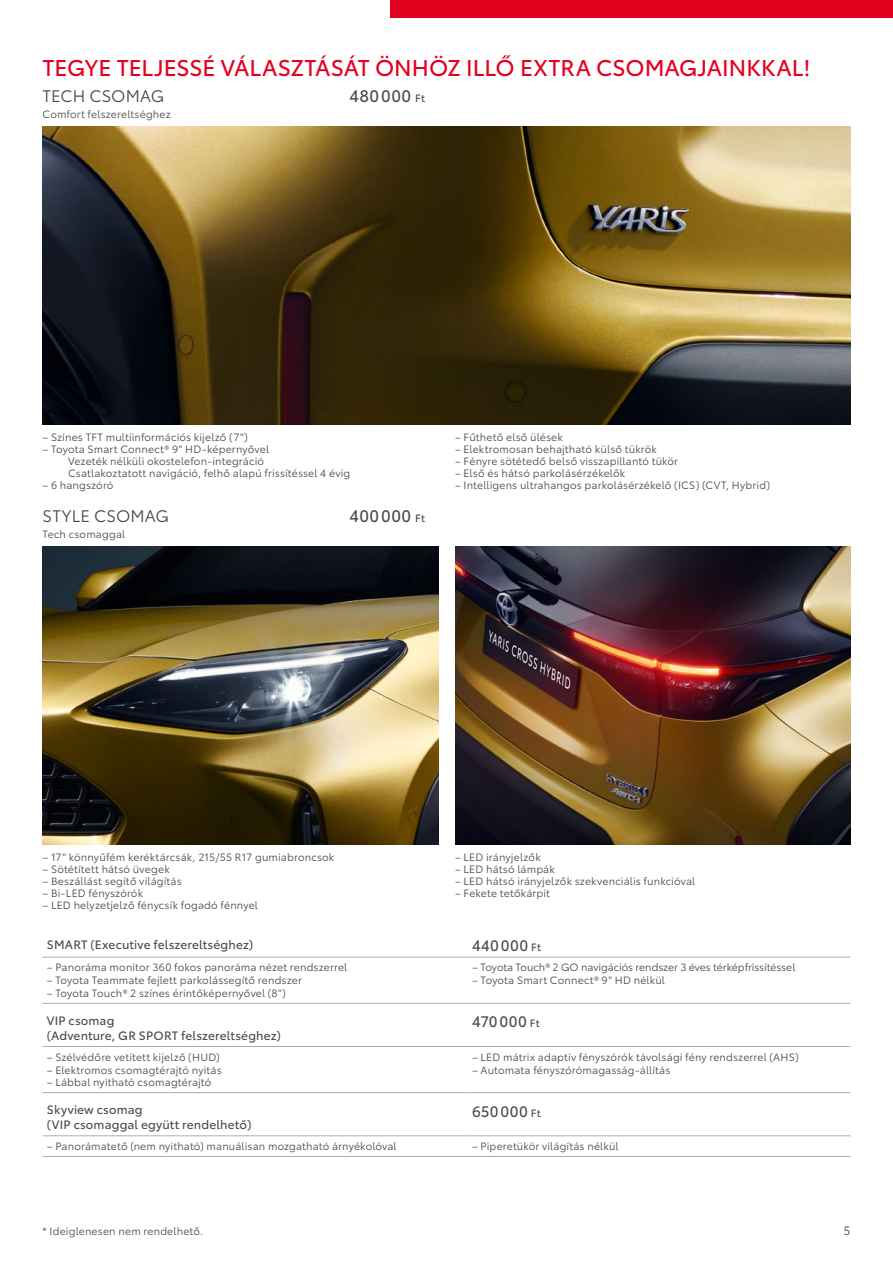
<style>
.page{position:relative;width:893px;height:1263px;background:#fff}
.page>*{position:absolute;margin:0;border:0;box-sizing:border-box;transform-origin:0 0}
.t1{font:22.5px "Toyota Type";color:#e3001f}
.t2{font:16.5px "Toyota Type";letter-spacing:.01em;color:#494948}
.t3{font:16.5px "Toyota Type";letter-spacing:.03em;color:#494948}
.t4{font:15px "Toyota Type";letter-spacing:.03em;color:#494948}
.t5{font:12px/15px "Toyota Type";letter-spacing:.015em;color:#494948}
.t6{font:12px "Toyota Type";color:#494948}
.t7{font:10.5px/12px "Toyota Type";letter-spacing:.015em;color:#494948}
.t8{font:10.5px "Toyota Type";letter-spacing:-.01em;color:#494948}
.s1{font-size:10.5px}
</style>
<div class="page">
<img style="left:43px;top:546px;width:395px;height:298px">
<img style="left:43px;top:127px;width:807px;height:297px">
<img style="left:455px;top:546px;width:395px;height:298px">
<hr style="left:43px;top:1003px;width:425px;height:1px;background:#acadad">
<hr style="left:468px;top:1003px;width:382px;height:1px;background:#acadad">
<hr style="left:43px;top:1092px;width:425px;height:1px;background:#acadad">
<hr style="left:468px;top:1092px;width:382px;height:1px;background:#acadad">
<hr style="left:43px;top:1156px;width:425px;height:1px;background:#acadad">
<hr style="left:468px;top:1156px;width:382px;height:1px;background:#acadad">
<hr style="left:43px;top:1046px;width:425px;height:1px;background:#acadad">
<hr style="left:468px;top:1046px;width:382px;height:1px;background:#acadad">
<hr style="left:43px;top:1135px;width:425px;height:1px;background:#acadad">
<hr style="left:468px;top:1135px;width:382px;height:1px;background:#acadad">
<hr style="left:43px;top:957px;width:425px;height:1px;background:#acadad">
<hr style="left:468px;top:957px;width:382px;height:1px;background:#acadad">
<div style="left:390px;top:0;width:503px;height:17px;background:#e3001f"></div>
<h1 class="t1" style="left:43px;top:51px;width:770px">TEGYE TELJESSÉ VÁLASZTÁSÁT ÖNHÖZ ILLŐ EXTRA CSOMAGJAINKKAL!</h1>
<h2 class="t2" style="left:43px;top:84px;width:123px">TECH CSOMAG</h2>
<h2 class="t3" style="left:350px;top:83px;width:77px">480000 <span class="s1">Ft</span></h2>
<p class="t7" style="left:43px;top:107px;width:130px">Comfort felszereltséghez</p>
<p class="t7" style="left:43px;top:430px;width:207px">– Színes TFT multiinformációs kijelző (7")</p>
<p class="t7" style="left:68px;top:442px;width:284px;text-indent:-26px">– Toyota Smart Connect® 9" HD-képernyővel<br>Vezeték nélküli okostelefon-integráció<br>Csatlakoztatott navigáció, felhő alapú frissítéssel 4 évig</p>
<p class="t7" style="left:43px;top:478px;width:72px">– 6 hangszóró</p>
<h2 class="t2" style="left:43px;top:503px;width:128px">STYLE CSOMAG</h2>
<h2 class="t3" style="left:350px;top:503px;width:77px">400000 <span class="s1">Ft</span></h2>
<p class="t7" style="left:43px;top:527px;width:84px">Tech csomaggal</p>
<p class="t7" style="left:455px;top:430px;width:109px">– Fűthető első ülések</p>
<p class="t7" style="left:455px;top:442px;width:203px">– Elektromosan behajtható külső tükrök</p>
<p class="t7" style="left:455px;top:454px;width:225px">– Fényre sötétedő belső visszapillantó tükör</p>
<p class="t7" style="left:455px;top:466px;width:172px">– Első és hátsó parkolásérzékelők</p>
<p class="t7" style="left:455px;top:478px;width:316px">– Intelligens ultrahangos parkolásérzékelő (ICS) (CVT, Hybrid)</p>
<p class="t7" style="left:43px;top:850px;width:293px">– 17" könnyűfém keréktárcsák, 215/55 R17 gumiabroncsok</p>
<p class="t7" style="left:43px;top:862px;width:129px">– Sötétített hátsó üvegek</p>
<p class="t7" style="left:43px;top:874px;width:141px">– Beszállást segítő világítás</p>
<p class="t7" style="left:43px;top:886px;width:102px">– Bi-LED fényszórók</p>
<p class="t7" style="left:43px;top:898px;width:217px">– LED helyzetjelző fénycsík fogadó fénnyel</p>
<p class="t7" style="left:455px;top:850px;width:87px">– LED irányjelzők</p>
<p class="t7" style="left:455px;top:862px;width:101px">– LED hátsó lámpák</p>
<p class="t7" style="left:455px;top:874px;width:242px">– LED hátsó irányjelzők szekvenciális funkcióval</p>
<p class="t7" style="left:455px;top:886px;width:97px">– Fekete tetőkárpit</p>
<p class="t5" style="left:47px;top:936px;width:208px">SMART (Executive felszereltséghez)</p>
<h3 class="t4" style="left:472px;top:934px;width:71px">440000 <span class="s1">Ft</span></h3>
<p class="t7" style="left:47px;top:961px;width:302px">– Panoráma monitor 360 fokos panoráma nézet rendszerrel</p>
<p class="t7" style="left:47px;top:974px;width:257px">– Toyota Teammate fejlett parkolássegítő rendszer</p>
<p class="t7" style="left:47px;top:986px;width:241px">– Toyota Touch® 2 színes érintőképernyővel (8")</p>
<p class="t8" style="left:472px;top:960px;width:325px">– Toyota Touch® 2 GO navigációs rendszer 3 éves térképfrissítéssel</p>
<p class="t7" style="left:472px;top:974px;width:194px">– Toyota Smart Connect® 9" HD nélkül</p>
<p class="t5" style="left:47px;top:1012px;width:236px">VIP csomag<br>(Adventure, GR SPORT felszereltséghez)</p>
<h3 class="t4" style="left:472px;top:1011px;width:69px">470000 <span class="s1">Ft</span></h3>
<p class="t7" style="left:47px;top:1050px;width:175px">– Szélvédőre vetített kijelző (HUD)</p>
<p class="t7" style="left:47px;top:1063px;width:176px">– Elektromos csomagtérajtó nyitás</p>
<p class="t7" style="left:47px;top:1076px;width:166px">– Lábbal nyitható csomagtérajtó</p>
<p class="t7" style="left:472px;top:1050px;width:328px">– LED mátrix adaptív fényszórók távolsági fény rendszerrel (AHS)</p>
<p class="t7" style="left:472px;top:1063px;width:200px">– Automata fényszórómagasság-állítás</p>
<p class="t5" style="left:47px;top:1102px;width:206px">Skyview csomag<br>(VIP csomaggal együtt rendelhető)</p>
<h3 class="t4" style="left:472px;top:1100px;width:70px">650000 <span class="s1">Ft</span></h3>
<p class="t7" style="left:47px;top:1139px;width:351px">– Panorámatető (nem nyitható) manuálisan mozgatható árnyékolóval</p>
<p class="t7" style="left:472px;top:1139px;width:148px">– Piperetükör világítás nélkül</p>
<p class="t7" style="left:43px;top:1224px;width:162px">* Ideiglenesen nem rendelhető.</p>
<p class="t6" style="left:844px;top:1222px;width:8px">5</p>
</div>
